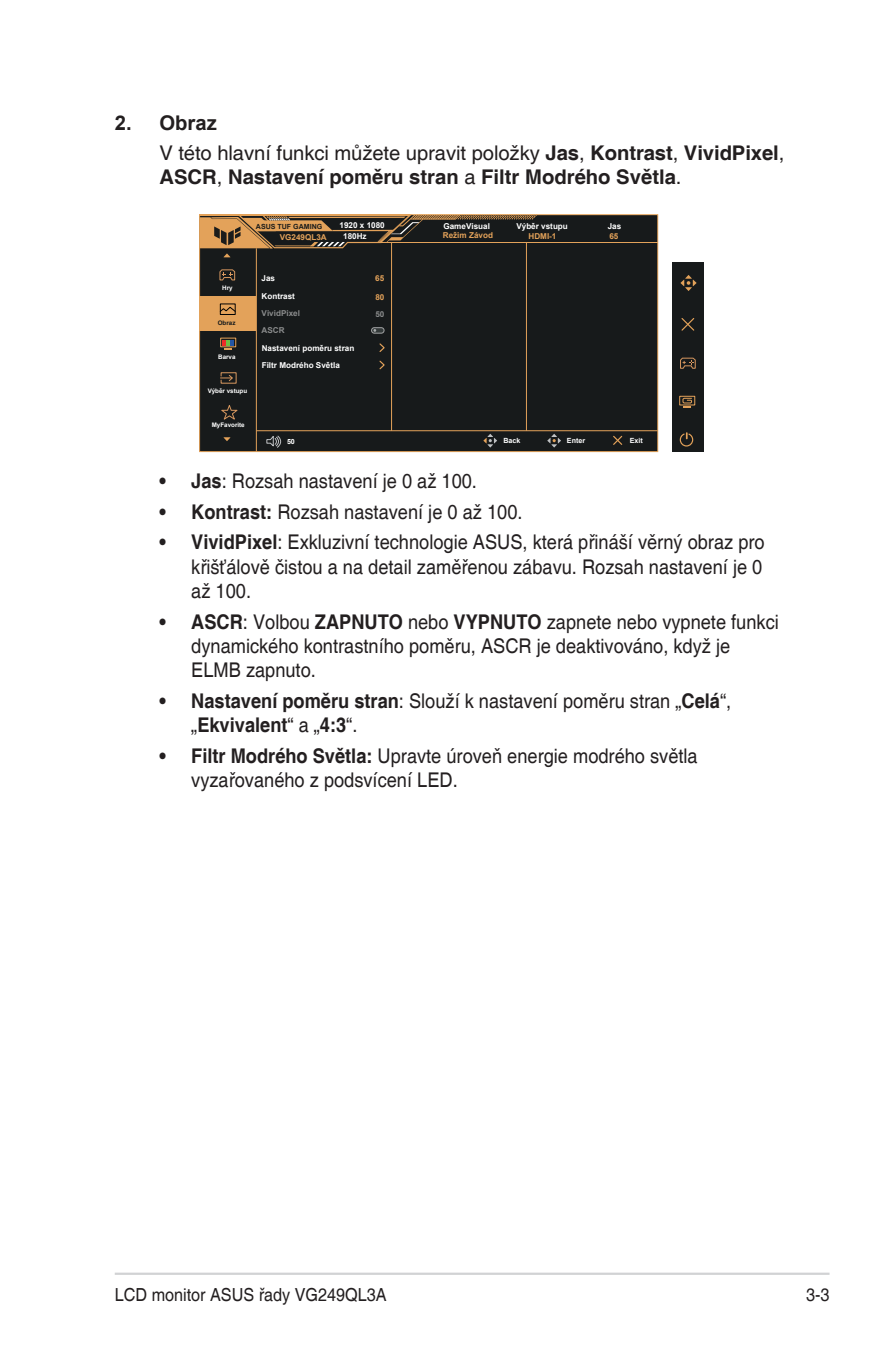
<style>
.page{position:relative;width:893px;height:1346px;background:#fff}
.page>*{position:absolute;margin:0;border:0;box-sizing:border-box;transform-origin:0 0}
.t1{font:20.25px/24.3px "Helvetica";color:#231f20;scale:.9 1}
.Body_Text_Indent{font:700 20.25px/24.3px "Helvetica";color:#231f20}
.Body_Text_Indent-2{font:700 20.25px/24.3px "Helvetica";color:#231f20;scale:.9 1}
.OSD_Item{font:700 20.25px "Arial";color:#231f20}
.t2{font:18px "Helvetica";color:#231f20;scale:.9 1}
.t3{font:700 8.1px/17.3px "Arial";color:#fff}
.t4{font:700 8.1px "Arial";color:#e3a25a}
.t5{font:700 7.2px "Arial";color:#fff}
.t6{font:700 6.98px "Arial";color:#1b1c1b}
.t7{font:700 6.3px "Arial";color:#fff}
.t8{font:700 6.3px "Arial";color:#171a1b}
.s1{font-weight:400}
.s2{font-weight:700}
</style>
<div class="page">
<hr style="left:115px;top:1272px;width:714px;height:3px;background:#d1d2d4">
<div style="left:200px;top:215px;width:458px;height:237px;background:#171a1b"></div>
<div style="left:220px;top:338px;width:16px;height:9px;border:1px solid #e3a25a"></div>
<svg style="left:222px;top:340px;width:12px;height:9px"></svg>
<svg style="left:220px;top:372px;width:17px;height:12px"></svg>
<svg style="left:221px;top:405px;width:17px;height:15px"></svg>
<div style="left:200px;top:296px;width:56px;height:34px;background:#e3a25a"></div>
<div style="left:220px;top:304px;width:15px;height:11px;border:1px solid #030303"></div>
<svg style="left:219px;top:306px;width:17px;height:6px"></svg>
<hr style="left:256px;top:248px;width:1px;height:204px;background:#e3a25a">
<hr style="left:391px;top:242px;width:1px;height:189px;background:#e3a25a">
<hr style="left:526px;top:242px;width:1px;height:189px;background:#e3a25a">
<hr style="left:256px;top:430px;width:402px;height:1px;background:#e3a25a">
<hr style="left:381px;top:242px;width:277px;height:1px;background:#e3a25a">
<svg style="left:200px;top:214px;width:337px;height:43px"></svg>
<svg style="left:223px;top:437px;width:7px;height:4px"></svg>
<svg style="left:483px;top:434px;width:14px;height:13px"></svg>
<svg style="left:547px;top:434px;width:14px;height:13px"></svg>
<svg style="left:266px;top:435px;width:16px;height:13px"></svg>
<svg style="left:372px;top:328px;width:12px;height:5px"></svg>
<div style="left:371px;top:327px;width:13px;height:6px;border:1px solid #fff;border-radius:3px"></div>
<svg style="left:379px;top:343px;width:6px;height:9px"></svg>
<svg style="left:379px;top:360px;width:6px;height:10px"></svg>
<svg style="left:613px;top:435px;width:10px;height:10px"></svg>
<div style="left:672px;top:262px;width:32px;height:190px;background:#171a1b"></div>
<svg style="left:680px;top:357px;width:16px;height:12px"></svg>
<svg style="left:680px;top:275px;width:17px;height:16px"></svg>
<svg style="left:681px;top:318px;width:14px;height:13px"></svg>
<div style="left:679px;top:396px;width:16px;height:9px;border:1px solid #e3a25a"></div>
<svg style="left:682px;top:398px;width:10px;height:10px"></svg>
<svg style="left:679px;top:432px;width:15px;height:15px"></svg>
<svg style="left:219px;top:269px;width:17px;height:12px"></svg>
<p class="OSD_Item" style="left:115px;top:109px;width:104px">2. Obraz</p>
<p class="Body_Text_Indent" style="left:159px;top:141px;width:627px"><span class="s1">V této hlavní funkci můžete upravit položky</span> Jas<span class="s1">,</span> Kontrast<span class="s1">,</span> VividPixel<span class="s1">,<br></span>ASCR<span class="s1">,</span> Nastavení poměru stran <span class="s1">a</span> Filtr Modrého Světla<span class="s1">.</span></p>
<p class="t6" style="left:256px;top:221px;width:68px">ASUS TUF GAMING</p>
<p class="t3" style="left:340px;top:217px;width:47px">1920 x 1080</p>
<p class="t3" style="left:443px;top:218px;width:48px">GameVisual</p>
<p class="t3" style="left:516px;top:217px;width:53px">Výběr vstupu</p>
<p class="t3" style="left:608px;top:218px;width:15px">Jas</p>
<p class="t7" style="left:222px;top:283px;width:12px">Hry</p>
<p class="t8" style="left:218px;top:318px;width:19px">Obraz</p>
<p class="t7" style="left:218px;top:352px;width:19px">Barva</p>
<p class="t7" style="left:208px;top:386px;width:41px">Výběr vstupu</p>
<p class="t7" style="left:212px;top:420px;width:34px">MyFavorite</p>
<p class="t4" style="left:280px;top:231px;width:48px">VG249QL3A</p>
<p class="t3" style="left:343px;top:227px;width:25px">180Hz</p>
<p class="t4" style="left:443px;top:230px;width:52px">Režim Závod</p>
<p class="t4" style="left:528px;top:230px;width:29px">HDMI-1</p>
<p class="t4" style="left:609px;top:230px;width:11px">65</p>
<p class="t3" style="left:262px;top:270px;width:94px">Jas<br>Kontrast<br>VividPixel<br>ASCR<br>Nastavení poměru stran<br>Filtr Modrého Světla</p>
<p class="t4" style="left:375px;top:273px;width:11px">65</p>
<p class="t4" style="left:375px;top:291px;width:11px">80</p>
<p class="t3" style="left:375px;top:305px;width:11px">50</p>
<p class="t5" style="left:287px;top:437px;width:9px">50</p>
<p class="t5" style="left:503px;top:436px;width:18px">Back</p>
<p class="t5" style="left:567px;top:436px;width:20px">Enter</p>
<p class="t5" style="left:630px;top:436px;width:15px">Exit</p>
<p class="t1" style="left:159px;top:469px;width:354px"><span class="s2">• Jas</span>: Rozsah nastavení je 0 až 100.</p>
<p class="t1" style="left:159px;top:500px;width:405px"><span class="s2">• Kontrast:</span> Rozsah nastavení je 0 až 100.</p>
<p class="t1" style="left:191px;top:531px;width:639px;text-align:justify;text-indent:-32px"><span class="s2">• VividPixel</span>: Exkluzivní technologie ASUS, která přináší věrný obraz pro křišťálově čistou a na detail zaměřenou zábavu. Rozsah nastavení je 0 až 100.</p>
<p class="t1" style="left:191px;top:610px;width:654px;text-indent:-32px"><span class="s2">• ASCR</span>: Volbou <span class="s2">ZAPNUTO</span> nebo <span class="s2">VYPNUTO</span> zapnete nebo vypnete funkci dynamického kontrastního poměru, ASCR je deaktivováno, když je<br>ELMB zapnuto.</p>
<p class="Body_Text_Indent-2" style="left:191px;top:690px;width:601px;text-indent:-32px">• Nastavení poměru stran<span class="s1">: Slouží k nastavení poměru stran „</span>Celá<span class="s1">“, „</span>Ekvivalent<span class="s1">“ a „</span>4:3<span class="s1">“.</span></p>
<p class="t1" style="left:191px;top:744px;width:564px;text-indent:-32px"><span class="s2">• Filtr Modrého Světla:</span> Upravte úroveň energie modrého světla vyzařovaného z podsvícení LED.</p>
<p class="t2" style="left:115px;top:1284px;width:304px">LCD monitor ASUS řady VG249QL3A</p>
<p class="t2" style="left:806px;top:1284px;width:28px">3-3</p>
</div>
